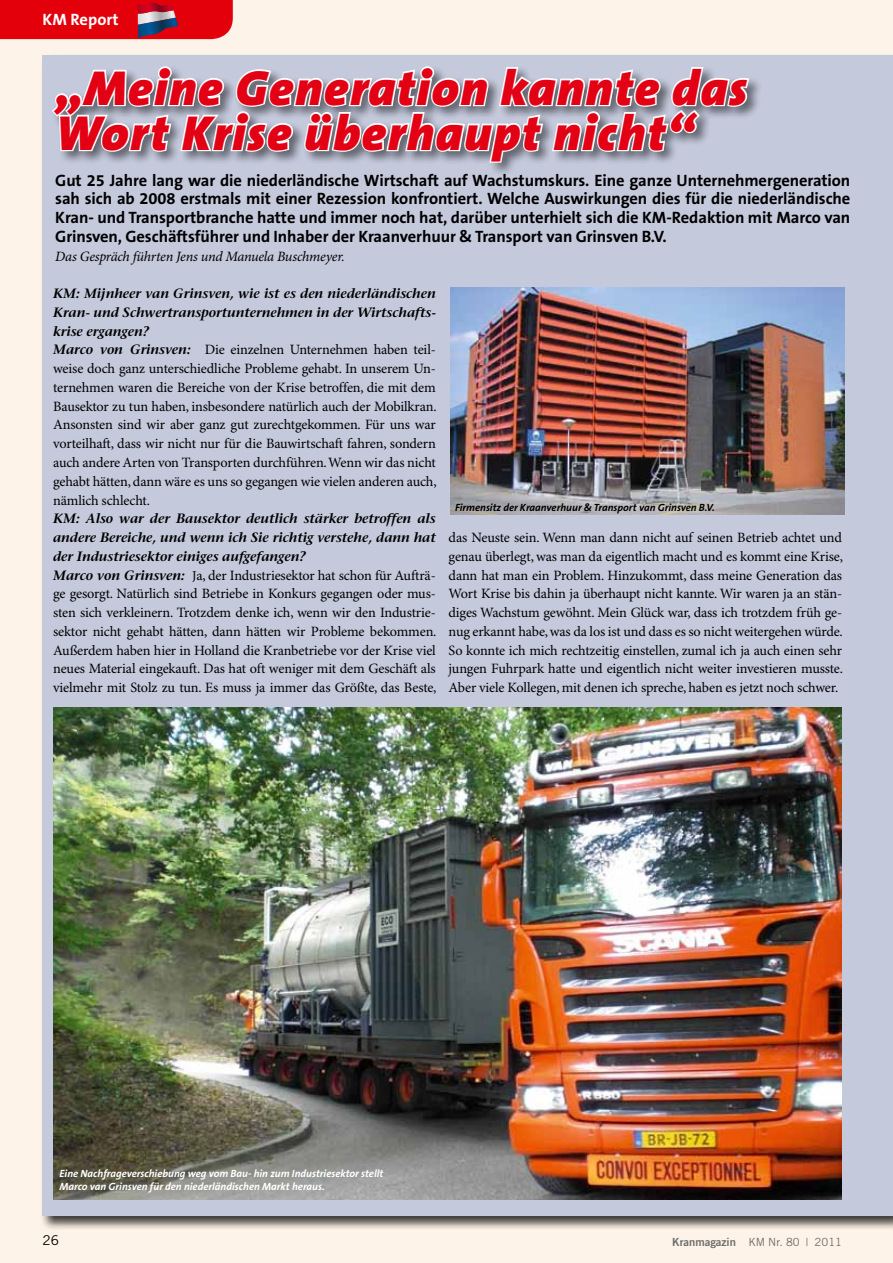
<style>
.page{position:relative;width:893px;height:1263px;background:#fef3e8}
.page>*{position:absolute;margin:0;border:0;box-sizing:border-box;transform-origin:0 0}
.t1{font:italic 900 49.5px/45px "The Sans B9";letter-spacing:.03em;color:#e30015}
.t2{font:700 16.5px/18.8px "The Sans B7";letter-spacing:-.005em;color:#000;text-align:justify}
.t3{font:700 16.5px "The Sans B7";color:#fff}
.t4{font:14.25px/18.8px "Minion Pro";letter-spacing:-.01em;color:#000;text-align:justify}
.t5{font:italic 14.25px "Minion Pro";letter-spacing:-.015em;color:#000}
.t6{font:italic 600 13.5px/18.8px "Stone Serif";letter-spacing:-.01em;color:#000;text-align:justify}
.t7{font:13.5px "Trade Gothic";color:#000}
.t8{font:11.25px "Trade Gothic";color:#6e6e6e}
.t9{font:italic 700 10.5px/12.3px "The Sans B7";color:#fff}
.t10{font:italic 700 10.5px "The Sans B7";color:#000}
.s1{font-family:"Stone Serif";font-weight:600;font-style:italic;font-size:13.5px}
.s2{font-size:13.5px}
.s3{font-family:"Trade Gothic Bold Two"}
</style>
<div class="page">
<svg style="left:0;top:0;width:233px;height:39px;background:#d60d1a"></svg>
<div style="left:43px;top:55px;width:850px;height:1161px;background:#c4c9dc"></div>
<img style="left:53px;top:708px;width:789px;height:491px">
<svg style="left:52px;top:66px;width:699px;height:98px"></svg>
<img style="left:451px;top:287px;width:393px;height:228px">
<p class="t3" style="left:43px;top:11px;width:78px">KM Report</p>
<h1 class="t1" style="left:56px;top:67px;width:693px">„Meine Generation kannte das<br>Wort Krise überhaupt nicht“</h1>
<p class="t2" style="left:55px;top:171px;width:797px">Gut 25 Jahre lang war die niederländische Wirtschaft auf Wachstumskurs. Eine ganze Unternehmergeneration sah sich ab 2008 erstmals mit einer Rezession konfrontiert. Welche Auswirkungen dies für die niederländische Kran- und Transportbranche hatte und immer noch hat, darüber unterhielt sich die KM-Redaktion mit Marco van Grinsven, Geschäftsführer und Inhaber der Kraanverhuur &amp; Transport van Grinsven B.V.</p>
<p class="t5" style="left:55px;top:248px;width:291px">Das Gespräch führten Jens und Manuela Buschmeyer.</p>
<p class="t6" style="left:53px;top:284px;width:384px">KM: Mijnheer van Grinsven, wie ist es den niederländischen Kran- und Schwertransportunternehmen in der Wirtschafts&shy;krise ergangen?</p>
<p class="t4" style="left:53px;top:341px;width:385px"><span class="s1">Marco von Grinsven:</span> Die einzelnen Unternehmen haben teil&shy;weise doch ganz unterschiedliche Probleme gehabt. In unserem Un&shy;ternehmen waren die Bereiche von der Krise betroffen, die mit dem Bausektor zu tun haben, insbesondere natürlich auch der Mobilkran.<br>Ansonsten sind wir aber ganz gut zurechtgekommen. Für uns war vorteilhaft, dass wir nicht nur für die Bauwirtschaft fahren, sondern auch andere Arten von Transporten durchführen. Wenn wir das nicht gehabt hätten, dann wäre es uns so gegangen wie vielen anderen auch, nämlich schlecht.</p>
<p class="t6" style="left:53px;top:509px;width:384px">KM: Also war der Bausektor deutlich stärker betroffen als andere Bereiche, und wenn ich Sie richtig verstehe, dann hat der Industriesektor einiges aufgefangen?</p>
<p class="t4" style="left:53px;top:566px;width:385px"><span class="s1">Marco von Grinsven:</span> <span class="s2">J</span>a, der Industriesektor hat schon für Aufträ&shy;ge gesorgt. Natürlich sind Betriebe in Konkurs gegangen oder mus&shy;sten sich verkleinern. Trotzdem denke ich, wenn wir den Industrie&shy;sektor nicht gehabt hätten, dann hätten wir Probleme bekommen.<br>Außerdem haben hier in Holland die Kranbetriebe vor der Krise viel neues Material eingekauft. Das hat oft weniger mit dem Geschäft als vielmehr mit Stolz zu tun. Es muss ja immer das Größte, das Beste,</p>
<p class="t10" style="left:455px;top:501px;width:261px">Firmensitz der Kraanverhuur &amp; Transport van Grinsven B.V.</p>
<p class="t4" style="left:449px;top:529px;width:396px">das Neuste sein. Wenn man dann nicht auf seinen Betrieb achtet und genau überlegt, was man da eigentlich macht und es kommt eine Krise, dann hat man ein Problem. Hinzukommt, dass meine Generation das Wort Krise bis dahin ja überhaupt nicht kannte. Wir waren ja an stän&shy;diges Wachstum gewöhnt. Mein Glück war, dass ich trotzdem früh ge&shy;nug erkannt habe, was da los ist und dass es so nicht weitergehen würde.<br>So konnte ich mich rechtzeitig einstellen, zumal ich ja auch einen sehr jungen Fuhrpark hatte und eigentlich nicht weiter investieren musste.<br>Aber viele Kollegen, mit denen ich spreche, haben es jetzt noch schwer.</p>
<p class="t9" style="left:60px;top:1168px;width:325px">Eine Nachfrageverschiebung weg vom Bau- hin zum Industriesektor stellt<br>Marco van Grinsven für den niederländischen Markt heraus.</p>
<p class="t7" style="left:43px;top:1232px;width:18px">26</p>
<p class="t8" style="left:672px;top:1235px;width:171px"><span class="s3">Kranmagazin</span> KM Nr. 80 | 2011</p>
</div>
